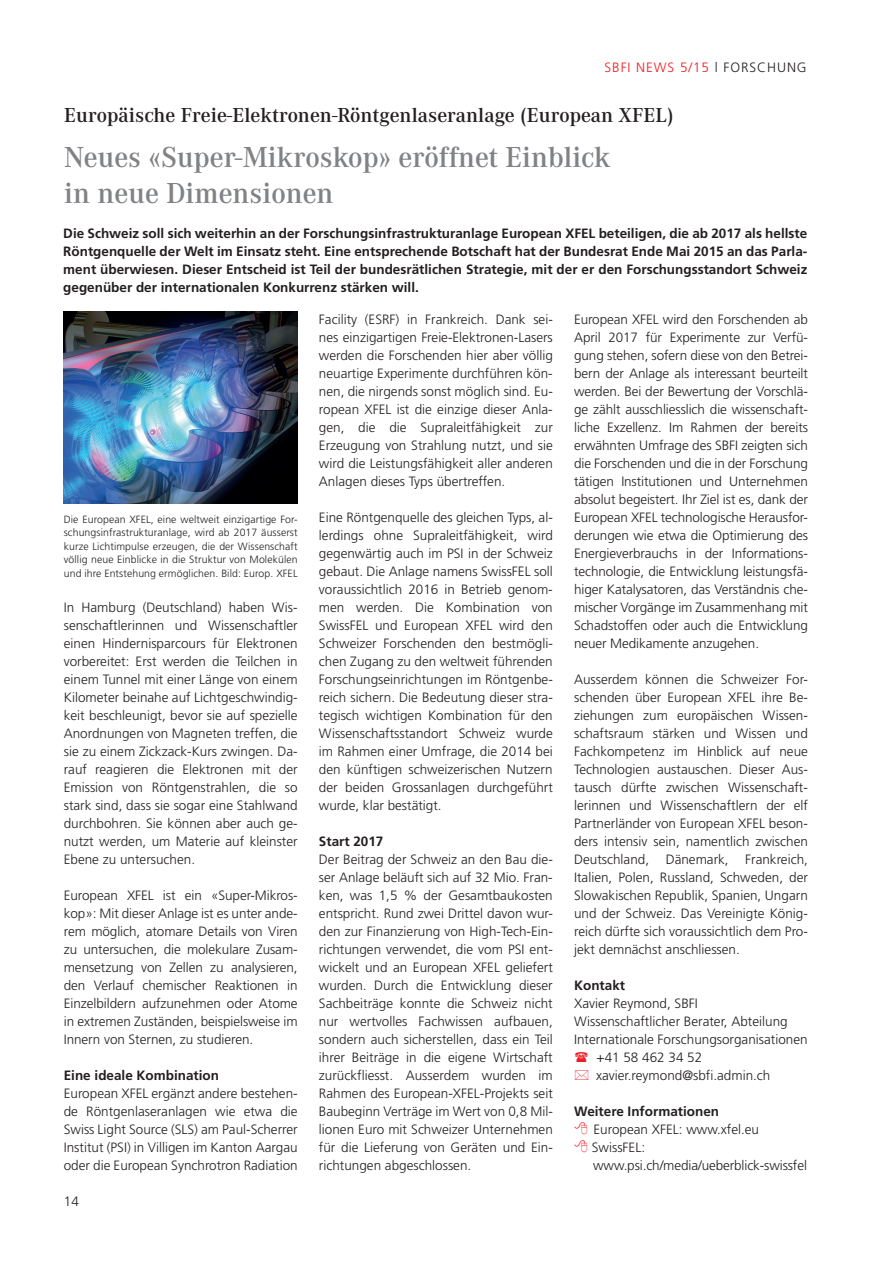
<style>
.page{position:relative;width:893px;height:1263px;background:#fff}
.page>*{position:absolute;margin:0;border:0;box-sizing:border-box;transform-origin:0 0}
.t1{font:30px/36px "Corporate ATOT Dem";color:#808285}
.t2{font:21px "Corporate ATOT Dem";color:#231f20}
.t3{font:300 13.5px/18px "Frutiger LT Std";color:#231f20;text-align:justify}
.t4{font:700 13.5px/18px "Frutiger LT Std";color:#231f20;text-align:justify}
.t5{font:300 13.5px "Frutiger LT Std";letter-spacing:.07em;color:#ee1d23}
.t6{font:300 10.5px/13.5px "Frutiger LT Std";letter-spacing:.01em;color:#231f20;text-align:justify}
.s1{color:#ee1d23}
</style>
<div class="page">
<img style="left:64px;top:311px;width:234px;height:193px">
<p class="t5" style="left:604px;top:60px;width:52px">SBFI News</p>
<p class="t3" style="left:680px;top:59px;width:61px"><span class="s1">5/15</span> l Forschung</p>
<h2 class="t2" style="left:64px;top:104px;width:611px">Europäische Freie-Elektronen-Röntgenlaseranlage (European XFEL)</h2>
<h1 class="t1" style="left:64px;top:139px;width:548px">Neues «Super-Mikroskop» eröffnet Einblick in neue Dimensionen</h1>
<p class="t4" style="left:63px;top:224px;width:746px">Die Schweiz soll sich weiterhin an der Forschungsinfrastrukturanlage European XFEL beteiligen, die ab 2017 als hellste Röntgenquelle der Welt im Einsatz steht. Eine entsprechende Botschaft hat der Bundesrat Ende Mai 2015 an das Parla&shy;ment überwiesen. Dieser Entscheid ist Teil der bundesrätlichen Strategie, mit der er den Forschungsstandort Schweiz gegenüber der internationalen Konkurrenz stärken will.</p>
<p class="t3" style="left:319px;top:311px;width:235px">Facility (ESRF) in Frankreich. Dank sei&shy;nes einzigartigen Freie-Elektronen-Lasers werden die Forschenden hier aber völlig neuartige Experimente durchführen kön&shy;nen, die nirgends sonst möglich sind. Eu&shy;ropean XFEL ist die einzige dieser Anla&shy;gen, die die Supraleitfähigkeit zur Erzeugung von Strahlung nutzt, und sie wird die Leistungsfähigkeit aller anderen Anlagen dieses Typs übertreffen.</p>
<p class="t3" style="left:319px;top:508px;width:235px">Eine Röntgenquelle des gleichen Typs, al&shy;lerdings ohne Supraleitfähigkeit, wird gegenwärtig auch im PSI in der Schweiz gebaut. Die Anlage namens SwissFEL soll voraussichtlich 2016 in Betrieb genom&shy;men werden. Die Kombination von SwissFEL und European XFEL wird den Schweizer Forschenden den bestmögli&shy;chen Zugang zu den weltweit führenden Forschungseinrichtungen im Röntgenbe&shy;reich sichern. Die Bedeutung dieser stra&shy;tegisch wichtigen Kombination für den Wissenschaftsstandort Schweiz wurde im Rahmen einer Umfrage, die 2014 bei den künftigen schweizerischen Nutzern der beiden Grossanlagen durchgeführt wurde, klar bestätigt.</p>
<p class="t4" style="left:319px;top:832px;width:66px">Start 2017</p>
<p class="t3" style="left:319px;top:850px;width:235px">Der Beitrag der Schweiz an den Bau die&shy;ser Anlage beläuft sich auf 32 Mio. Fran&shy;ken, was 1,5 % der Gesamtbaukosten entspricht. Rund zwei Drittel davon wur&shy;den zur Finanzierung von High-Tech-Ein&shy;richtungen verwendet, die vom PSI ent&shy;wickelt und an European XFEL geliefert wurden. Durch die Entwicklung dieser Sachbeiträge konnte die Schweiz nicht nur wertvolles Fachwissen aufbauen, sondern auch sicherstellen, dass ein Teil ihrer Beiträge in die eigene Wirtschaft zurückfliesst. Ausserdem wurden im Rahmen des European-XFEL-Projekts seit Baubeginn Verträge im Wert von 0,8 Mil&shy;lionen Euro mit Schweizer Unternehmen für die Lieferung von Geräten und Ein&shy;richtungen abgeschlossen.</p>
<p class="t3" style="left:574px;top:310px;width:235px">European XFEL wird den Forschenden ab April 2017 für Experimente zur Verfü&shy;gung stehen, sofern diese von den Betrei&shy;bern der Anlage als interessant beurteilt werden. Bei der Bewertung der Vorschlä&shy;ge zählt ausschliesslich die wissenschaft&shy;liche Exzellenz. Im Rahmen der bereits erwähnten Umfrage des SBFI zeigten sich die Forschenden und die in der Forschung tätigen Institutionen und Unternehmen absolut begeistert. Ihr Ziel ist es, dank der European XFEL technologische Herausfor&shy;derungen wie etwa die Optimierung des Energieverbrauchs in der Informations&shy;technologie, die Entwicklung leistungsfä&shy;higer Katalysatoren, das Verständnis che&shy;mischer Vorgänge im Zusammenhang mit Schadstoffen oder auch die Entwicklung neuer Medikamente anzugehen.</p>
<p class="t3" style="left:574px;top:670px;width:235px">Ausserdem können die Schweizer For&shy;schenden über European XFEL ihre Be&shy;ziehungen zum europäischen Wissen&shy;schaftsraum stärken und Wissen und Fachkompetenz im Hinblick auf neue Technologien austauschen. Dieser Aus&shy;tausch dürfte zwischen Wissenschaft&shy;lerinnen und Wissenschaftlern der elf Partnerländer von European XFEL beson&shy;ders intensiv sein, namentlich zwischen Deutschland, Dänemark, Frankreich, Italien, Polen, Russland, Schweden, der Slowakischen Republik, Spanien, Ungarn und der Schweiz. Das Vereinigte König&shy;reich dürfte sich voraussichtlich dem Pro&shy;jekt demnächst anschliessen.</p>
<p class="t4" style="left:574px;top:976px;width:53px">Kontakt</p>
<p class="t3" style="left:574px;top:994px;width:125px">Xavier Reymond, SBFI</p>
<p class="t3" style="left:574px;top:1012px;width:215px">Wissenschaftlicher Berater, Abteilung</p>
<p class="t3" style="left:574px;top:1030px;width:235px">Internationale Forschungsorganisationen</p>
<p class="t3" style="left:597px;top:1048px;width:107px">+41 58 462 34 52</p>
<p class="t3" style="left:596px;top:1066px;width:176px">xavier.reymond@sbfi.admin.ch</p>
<p class="t4" style="left:574px;top:1102px;width:147px">Weitere Informationen</p>
<p class="t3" style="left:592px;top:1121px;width:217px;text-align:left">European XFEL: www.xfel.eu<br>SwissFEL: www.psi.ch/media/ueberblick-swissfel</p>
<p class="t6" style="left:64px;top:512px;width:235px">Die European XFEL, eine weltweit einzigartige For&shy;schungsinfrastrukturanlage, wird ab 2017 äusserst kurze Lichtimpulse erzeugen, die der Wissenschaft völlig neue Einblicke in die Struktur von Molekülen und ihre Entstehung ermöglichen. Bild: Europ. XFEL</p>
<p class="t3" style="left:64px;top:599px;width:235px">In Hamburg (Deutschland) haben Wis&shy;senschaftlerinnen und Wissenschaftler einen Hindernisparcours für Elektronen vorbereitet: Erst werden die Teilchen in einem Tunnel mit einer Länge von einem Kilometer beinahe auf Lichtgeschwindig&shy;keit beschleunigt, bevor sie auf spezielle Anordnungen von Magneten treffen, die sie zu einem Zickzack-Kurs zwingen. Da&shy;rauf reagieren die Elektronen mit der Emission von Röntgenstrahlen, die so stark sind, dass sie sogar eine Stahlwand durchbohren. Sie können aber auch ge&shy;nutzt werden, um Materie auf kleinster Ebene zu untersuchen.</p>
<p class="t3" style="left:64px;top:886px;width:235px">European XFEL ist ein «Super-Mikros&shy;kop»: Mit dieser Anlage ist es unter ande&shy;rem möglich, atomare Details von Viren zu untersuchen, die molekulare Zusam&shy;mensetzung von Zellen zu analysieren, den Verlauf chemischer Reaktionen in Einzelbildern aufzunehmen oder Atome in extremen Zuständen, beispielsweise im Innern von Sternen, zu studieren.</p>
<p class="t4" style="left:64px;top:1066px;width:157px">Eine ideale Kombination</p>
<p class="t3" style="left:64px;top:1084px;width:235px">European XFEL ergänzt andere bestehen&shy;de Röntgenlaseranlagen wie etwa die Swiss Light Source (SLS) am Paul-Scherrer Institut (PSI) in Villigen im Kanton Aargau oder die European Synchrotron Radiation</p>
<p class="t3" style="left:64px;top:1193px;width:17px">14</p>
</div>
